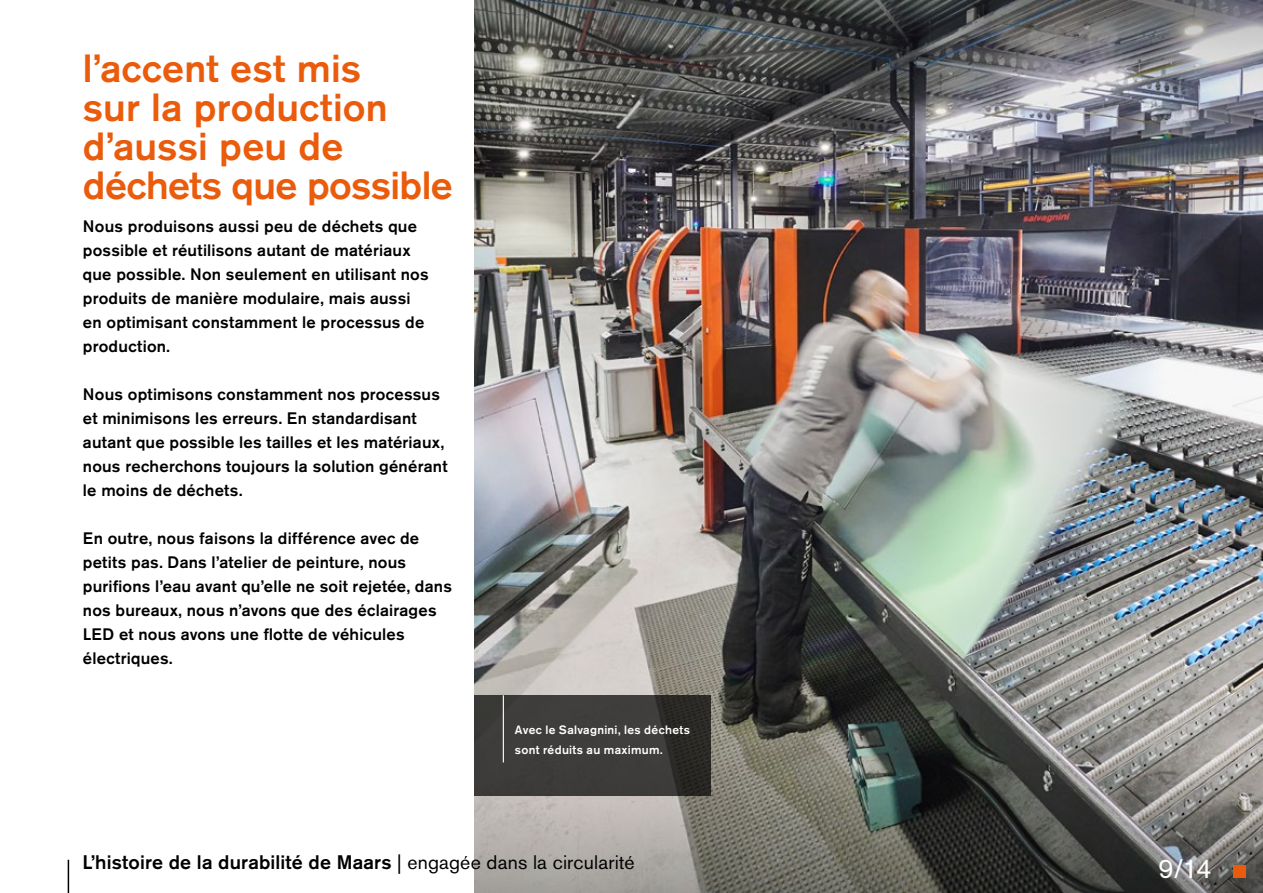
<style>
.page{position:relative;width:1263px;height:893px;background:#fff}
.page>*{position:absolute;margin:0;border:0;box-sizing:border-box;transform-origin:0 0}
.t1{font:500 39px/39px "Akzidenz Grotesk BE";color:#ea5b0b}
.t2{font:27px "Akzidenz Grotesk BE";color:#fff}
.t3{font:500 19.5px "Akzidenz Grotesk BE";letter-spacing:.01em;color:#000}
.t4{font:500 16.5px/24px "Akzidenz Grotesk BE";letter-spacing:.01em;color:#000}
.t5{font:500 12px/19.5px "Akzidenz Grotesk BE";letter-spacing:.025em;color:#fff}
.s1{font-weight:400}
</style>
<div class="page">
<img style="left:474px;top:0;width:789px;height:893px">
<div style="left:1233px;top:865px;width:13px;height:13px;background:#ea5b0b"></div>
<hr style="left:68px;top:860px;width:1px;height:33px;background:#000">
<svg style="left:474px;top:695px;width:236px;height:101px;background:#3a3836"></svg>
<hr style="left:503px;top:695px;width:1px;height:67px;background:#fff">
<h1 class="t1" style="left:83px;top:49px;width:371px">l’accent est mis<br>sur la production d’aussi peu de déchets que possible</h1>
<p class="t4" style="left:83px;top:214px;width:347px">Nous produisons aussi peu de déchets que possible et réutilisons autant de matériaux que possible. Non seulement en utilisant nos produits de manière modulaire, mais aussi en optimisant constamment le processus de production.</p>
<p class="t4" style="left:83px;top:382px;width:366px">Nous optimisons constamment nos processus et minimisons les erreurs. En standardisant autant que possible les tailles et les matériaux, nous recherchons toujours la solution générant le moins de déchets.</p>
<p class="t4" style="left:83px;top:526px;width:370px">En outre, nous faisons la différence avec de petits pas. Dans l’atelier de peinture, nous purifions l’eau avant qu’elle ne soit rejetée, dans nos bureaux, nous n’avons que des éclairages LED et nous avons une flotte de véhicules électriques.</p>
<p class="t5" style="left:515px;top:720px;width:176px">Avec le Salvagnini, les déchets sont réduits au maximum.</p>
<p class="t3" style="left:83px;top:850px;width:553px">L’histoire de la durabilité de Maars <span class="s1">| engagée dans la circularité</span></p>
<h2 class="t2" style="left:1158px;top:852px;width:55px">9/14</h2>
</div>
